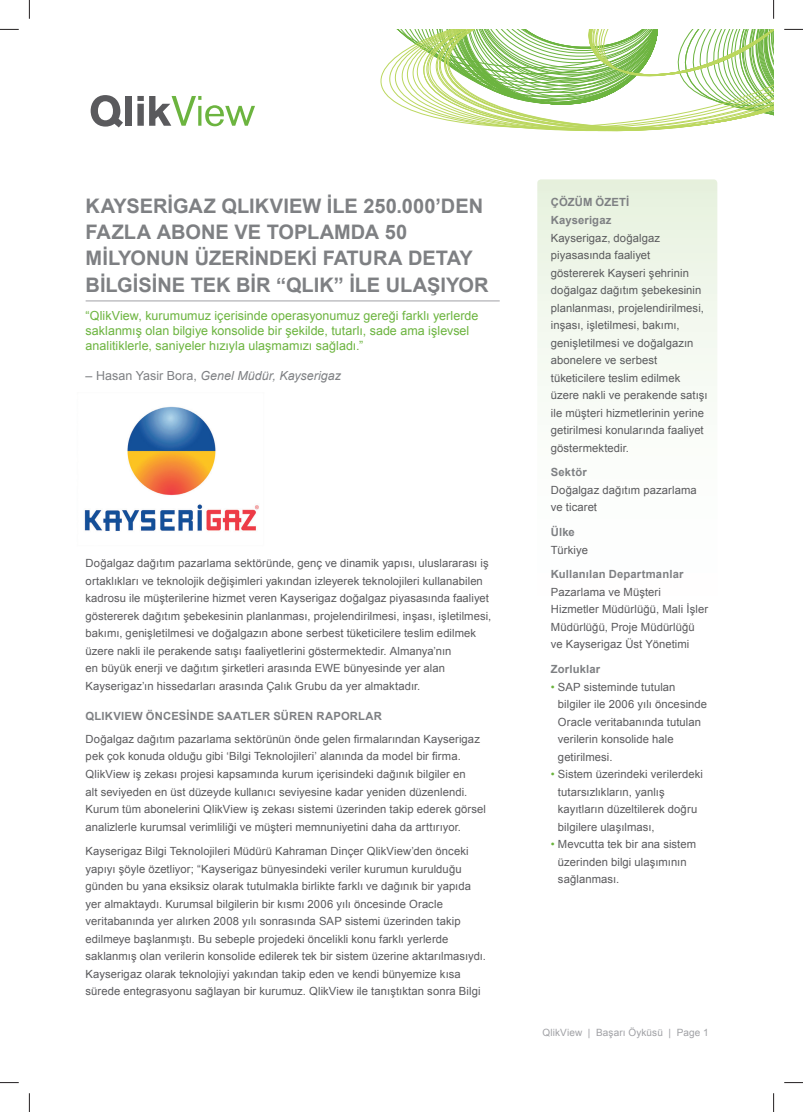
<style>
.page{position:relative;width:803px;height:1112px;background:#fff}
.page>*{position:absolute;margin:0;border:0;box-sizing:border-box;transform-origin:0 0}
.t1{font:700 20px/26.2px "Arial";color:#7e8083}
.t2{font:12.5px/15px "Arial";color:#6cb43f}
.t3{font:italic 12.5px "Arial";color:#7e8083}
.t4{font:11.25px/17.5px "Arial";letter-spacing:.005em;color:#5a5a5d}
.t5{font:700 11.25px/17.5px "Arial";letter-spacing:.015em;color:#7e8083}
.t6{font:10px "Arial";letter-spacing:.01em;color:#a0a1a5}
.s1{font-style:normal}
.s2{color:#6cb43f}
</style>
<div class="page">
<div style="left:126px;top:96px;width:6px;height:30px;background:#5a5a5d"></div>
<svg style="left:137px;top:96px;width:118px;height:30px"></svg>
<svg style="left:91px;top:95px;width:32px;height:32px"></svg>
<svg style="left:380px;top:29px;width:393px;height:103px"></svg>
<div style="left:537px;top:179px;width:180px;height:492px;background:linear-gradient(to bottom,#eaf3e3,#fff);border-radius:4px"></div>
<hr style="left:86px;top:300px;width:414px;height:1px;background:#a0a1a5">
<img style="left:84px;top:406px;width:175px;height:125px">
<svg style="left:0;top:29px;width:19px;height:1px"></svg>
<svg style="left:784px;top:29px;width:19px;height:1px"></svg>
<svg style="left:0;top:1082px;width:19px;height:1px"></svg>
<svg style="left:784px;top:1082px;width:19px;height:1px"></svg>
<svg style="left:29px;top:0;width:1px;height:19px"></svg>
<svg style="left:29px;top:1093px;width:1px;height:18px"></svg>
<svg style="left:773px;top:0;width:1px;height:19px"></svg>
<svg style="left:773px;top:1093px;width:1px;height:18px"></svg>
<h1 class="t1" style="left:86px;top:193px;width:404px">KAYSERİGAZ QLIKVIEW İLE 250.000’DEN FAZLA ABONE VE TOPLAMDA 50<br>MİLYONUN ÜZERİNDEKİ FATURA DETAY BİLGİSİNE TEK BİR “QLIK” İLE ULAŞIYOR</h1>
<p class="t2" style="left:86px;top:308px;width:394px">“QlikView, kurumumuz içerisinde operasyonumuz gereği farklı yerlerde saklanmış olan bilgiye konsolide bir şekilde, tutarlı, sade ama işlevsel analitiklerle, saniyeler hızıyla ulaşmamızı sağladı.”</p>
<p class="t3" style="left:86px;top:369px;width:257px"><span class="s1">– Hasan Yasir Bora,</span> Genel Müdür, Kayserigaz</p>
<p class="t4" style="left:86px;top:554px;width:407px">Doğalgaz dağıtım pazarlama sektöründe, genç ve dinamik yapısı, uluslararası iş ortaklıkları ve teknolojik değişimleri yakından izleyerek teknolojileri kullanabilen kadrosu ile müşterilerine hizmet veren Kayserigaz doğalgaz piyasasında faaliyet göstererek dağıtım şebekesinin planlanması, projelendirilmesi, inşası, işletilmesi, bakımı, genişletilmesi ve doğalgazın abone serbest tüketicilere teslim edilmek üzere nakli ile perakende satışı faaliyetlerini göstermektedir. Almanya’nın<br>en büyük enerji ve dağıtım şirketleri arasında EWE bünyesinde yer alan Kayserigaz’ın hissedarları arasında Çalık Grubu da yer almaktadır.</p>
<p class="t5" style="left:86px;top:707px;width:298px">QLIKVIEW ÖNCESİNDE SAATLER SÜREN RAPORLAR</p>
<p class="t4" style="left:86px;top:730px;width:402px">Doğalgaz dağıtım pazarlama sektörünün önde gelen firmalarından Kayserigaz pek çok konuda olduğu gibi ‘Bilgi Teknolojileri’ alanında da model bir firma.<br>QlikView iş zekası projesi kapsamında kurum içerisindeki dağınık bilgiler en<br>alt seviyeden en üst düzeyde kullanıcı seviyesine kadar yeniden düzenlendi.<br>Kurum tüm abonelerini QlikView iş zekası sistemi üzerinden takip ederek görsel analizlerle kurumsal verimliliği ve müşteri memnuniyetini daha da arttırıyor.</p>
<p class="t4" style="left:86px;top:842px;width:402px">Kayserigaz Bilgi Teknolojileri Müdürü Kahraman Dinçer QlikView’den önceki yapıyı şöyle özetliyor; “Kayserigaz bünyesindeki veriler kurumun kurulduğu günden bu yana eksiksiz olarak tutulmakla birlikte farklı ve dağınık bir yapıda yer almaktaydı. Kurumsal bilgilerin bir kısmı 2006 yılı öncesinde Oracle veritabanında yer alırken 2008 yılı sonrasında SAP sistemi üzerinden takip edilmeye başlanmıştı. Bu sebeple projedeki öncelikli konu farklı yerlerde saklanmış olan verilerin konsolide edilerek tek bir sistem üzerine aktarılmasıydı.<br>Kayserigaz olarak teknolojiyi yakından takip eden ve kendi bünyemize kısa sürede entegrasyonu sağlayan bir kurumuz. QlikView ile tanıştıktan sonra Bilgi</p>
<p class="t5" style="left:551px;top:194px;width:80px">ÇÖZÜM ÖZETİ<br>Kayserigaz</p>
<p class="t4" style="left:551px;top:229px;width:158px">Kayserigaz, doğalgaz piyasasında faaliyet<br>göstererek Kayseri şehrinin doğalgaz dağıtım şebekesinin planlanması, projelendirilmesi, inşası, işletilmesi, bakımı, genişletilmesi ve doğalgazın abonelere ve serbest tüketicilere teslim edilmek üzere nakli ve perakende satışı ile müşteri hizmetlerinin yerine getirilmesi konularında faaliyet göstermektedir.</p>
<p class="t5" style="left:551px;top:463px;width:37px">Sektör</p>
<p class="t4" style="left:551px;top:481px;width:147px">Doğalgaz dağıtım pazarlama ve ticaret</p>
<p class="t5" style="left:551px;top:523px;width:25px">Ülke</p>
<p class="t4" style="left:551px;top:541px;width:39px">Türkiye</p>
<p class="t5" style="left:551px;top:565px;width:134px">Kullanılan Departmanlar</p>
<p class="t4" style="left:551px;top:583px;width:159px">Pazarlama ve Müşteri<br>Hizmetler Müdürlüğü, Mali İşler<br>Müdürlüğü, Proje Müdürlüğü ve Kayserigaz Üst Yönetimi</p>
<p class="t5" style="left:551px;top:660px;width:51px">Zorluklar</p>
<p class="t4" style="left:558px;top:677px;width:151px;text-indent:-7px"><span class="s2">•</span> SAP sisteminde tutulan bilgiler ile 2006 yılı öncesinde<br>Oracle veritabanında tutulan verilerin konsolide hale getirilmesi.</p>
<p class="t4" style="left:558px;top:765px;width:147px;text-indent:-7px"><span class="s2">•</span> Sistem üzerindeki verilerdeki tutarsızlıkların, yanlış kayıtların düzeltilerek doğru bilgilere ulaşılması,</p>
<p class="t4" style="left:558px;top:835px;width:140px;text-indent:-7px"><span class="s2">•</span> Mevcutta tek bir ana sistem üzerinden bilgi ulaşımının sağlanması.</p>
<p class="t6" style="left:542px;top:1027px;width:168px">QlikView | Başarı Öyküsü | Page 1</p>
</div>
